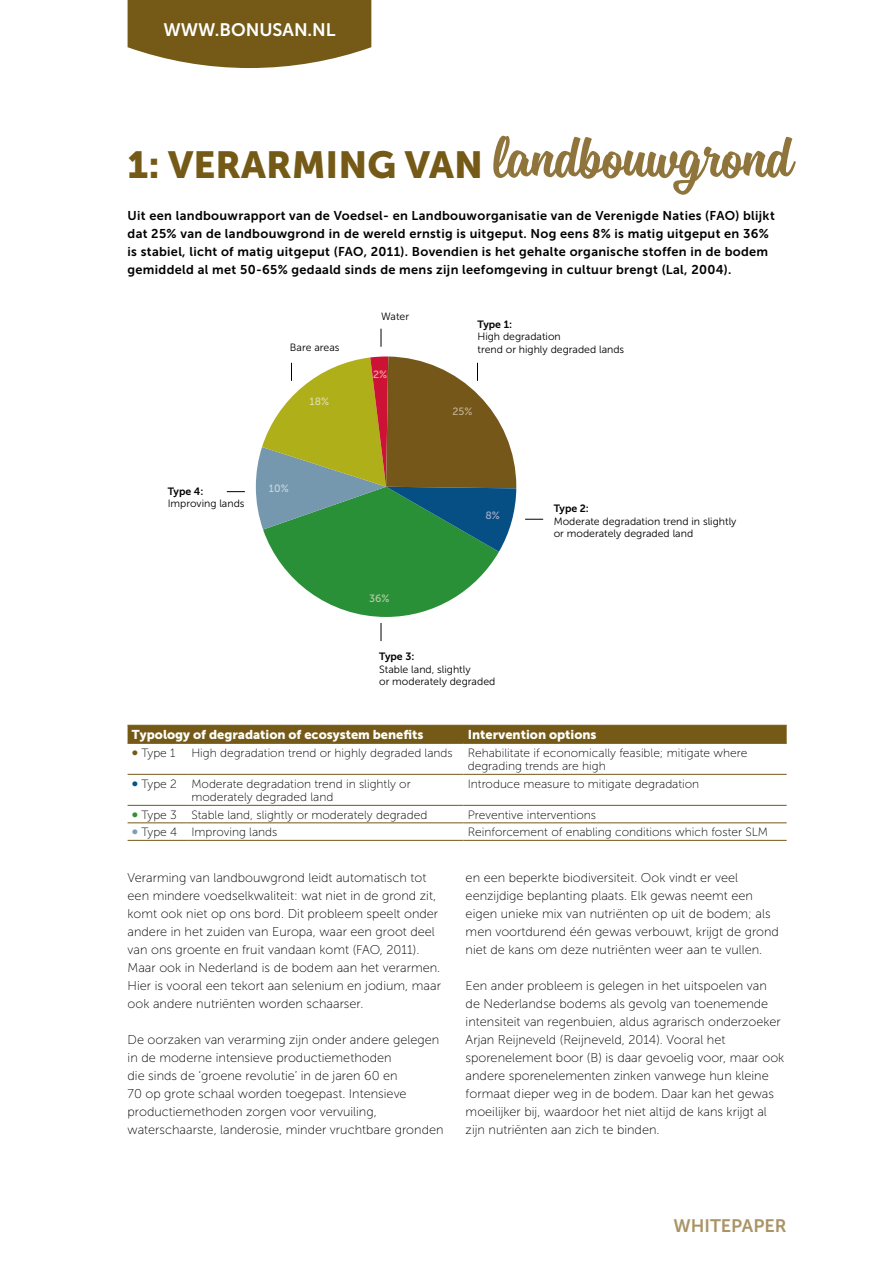
<style>
.page{position:relative;width:893px;height:1263px;background:#fff}
.page>*{position:absolute;margin:0;border:0;box-sizing:border-box;transform-origin:0 0}
.t1{font:37.5px "Museo Sans 900";color:#745a16}
.t2{font:18px "Museo Sans 700";color:#fff}
.t3{font:18px "Museo Sans 700";color:#aa9465}
.t4{font:12.75px/18px "Museo Sans 100";color:#000}
.t5{font:12.75px/18px "Museo Sans 700";letter-spacing:.025em;color:#000}
.t6{font:12.75px "Museo Sans 900";color:#fff}
.t7{font:12px/13.5px "Museo Sans 100";color:#000}
.t8{font:10.5px/12.6px "Museo Sans 300";color:#000}
.t9{font:10.5px "Museo Sans 700";color:#000}
.t10{font:10.5px "Museo Sans 500";color:#cbd4de}
.t11{font:10.5px "Museo Sans 500";color:#e1ddac}
.t12{font:10.5px "Museo Sans 500";color:#c2b192}
.t13{font:10.5px "Museo Sans 500";color:#bacfaa}
.t14{font:10.5px "Museo Sans 500";color:#ebada3}
.t15{font:10.5px "Museo Sans 500";color:#a6aecb}
.s1{font-family:"Sanelma";font-size:67.5px;color:#8f753b}
.s2{font-family:"Museo Sans 900";color:#745a16}
.s3{font-family:"Museo Sans 900";color:#005489}
.s4{font-family:"Museo Sans 900";color:#32912f}
.s5{font-family:"Museo Sans 900";color:#7e9eb3}
</style>
<div class="page">
<svg style="left:128px;top:0;width:243px;height:68px;background:#816a2d"></svg>
<div style="left:128px;top:726px;width:659px;height:17px;background:#745a16"></div>
<hr style="left:128px;top:725px;width:59px;height:1px;background:#745a16">
<hr style="left:187px;top:725px;width:276px;height:1px;background:#745a16">
<hr style="left:463px;top:725px;width:324px;height:1px;background:#745a16">
<hr style="left:128px;top:743px;width:59px;height:1px;background:#745a16">
<hr style="left:187px;top:743px;width:276px;height:1px;background:#745a16">
<hr style="left:463px;top:743px;width:324px;height:1px;background:#745a16">
<hr style="left:128px;top:774px;width:59px;height:1px;background:#745a16">
<hr style="left:187px;top:774px;width:276px;height:1px;background:#745a16">
<hr style="left:463px;top:774px;width:324px;height:1px;background:#745a16">
<hr style="left:128px;top:805px;width:59px;height:1px;background:#745a16">
<hr style="left:187px;top:805px;width:276px;height:1px;background:#745a16">
<hr style="left:463px;top:805px;width:324px;height:1px;background:#745a16">
<hr style="left:128px;top:822px;width:59px;height:1px;background:#745a16">
<hr style="left:187px;top:822px;width:276px;height:1px;background:#745a16">
<hr style="left:463px;top:822px;width:324px;height:1px;background:#745a16">
<hr style="left:128px;top:840px;width:59px;height:1px;background:#745a16">
<hr style="left:187px;top:840px;width:276px;height:1px;background:#745a16">
<hr style="left:463px;top:840px;width:324px;height:1px;background:#745a16">
<svg style="left:381px;top:623px;width:1px;height:18px"></svg>
<svg style="left:381px;top:329px;width:1px;height:18px"></svg>
<svg style="left:256px;top:356px;width:260px;height:261px"></svg>
<svg style="left:525px;top:519px;width:18px;height:1px"></svg>
<svg style="left:227px;top:491px;width:18px;height:1px"></svg>
<h2 class="t2" style="left:163px;top:20px;width:173px">WWW.BONUSAN.NL</h2>
<h1 class="t1" style="left:128px;top:144px;width:664px">1: VERARMING VAN <span class="s1">landbouwgrond</span></h1>
<p class="t5" style="left:128px;top:206px;width:649px">Uit een landbouwrapport van de Voedsel- en Landbouworganisatie van de Verenigde Naties (FAO) blijkt dat 25% van de landbouwgrond in de wereld ernstig is uitgeput. Nog eens 8% is matig uitgeput en 36% is stabiel, licht of matig uitgeput (FAO, 2011). Bovendien is het gehalte organische stoffen in de bodem gemiddeld al met 50-65% gedaald sinds de mens zijn leefomgeving in cultuur brengt (Lal, 2004).</p>
<p class="t8" style="left:290px;top:341px;width:51px">Bare areas</p>
<p class="t11" style="left:310px;top:396px;width:21px">18%</p>
<p class="t9" style="left:168px;top:485px;width:37px">Type 4:</p>
<p class="t8" style="left:168px;top:497px;width:78px">Improving lands</p>
<p class="t10" style="left:269px;top:482px;width:21px">10%</p>
<p class="t8" style="left:381px;top:310px;width:30px">Water</p>
<p class="t14" style="left:373px;top:368px;width:16px">2%</p>
<p class="t13" style="left:369px;top:593px;width:22px">36%</p>
<p class="t9" style="left:477px;top:318px;width:36px">Type 1:</p>
<p class="t8" style="left:477px;top:330px;width:148px">High degradation<br>trend or highly degraded lands</p>
<p class="t12" style="left:452px;top:406px;width:21px">25%</p>
<p class="t15" style="left:485px;top:510px;width:16px">8%</p>
<p class="t9" style="left:554px;top:503px;width:37px">Type 2:</p>
<p class="t8" style="left:554px;top:515px;width:184px">Moderate degradation trend in slightly or moderately degraded land</p>
<p class="t9" style="left:379px;top:651px;width:37px">Type 3:</p>
<p class="t8" style="left:379px;top:663px;width:118px">Stable land, slightly<br>or moderately degraded</p>
<p class="t6" style="left:132px;top:727px;width:293px">Typology of degradation of ecosystem benefits</p>
<p class="t6" style="left:468px;top:727px;width:130px">Intervention options</p>
<p class="t7" style="left:132px;top:746px;width:45px"><span class="s2">∞</span> Type 1</p>
<p class="t7" style="left:468px;top:746px;width:281px;text-indent:-276px">High degradation trend or highly degraded lands Rehabilitate if economically feasible; mitigate where degrading trends are high</p>
<p class="t7" style="left:191px;top:777px;width:221px;text-indent:-60px"><span class="s3">∞</span> Type 2 Moderate degradation trend in slightly or moderately degraded land</p>
<p class="t7" style="left:468px;top:777px;width:233px">Introduce measure to mitigate degradation</p>
<p class="t7" style="left:132px;top:808px;width:297px"><span class="s4">∞</span> Type 3 Stable land, slightly or moderately degraded</p>
<p class="t7" style="left:468px;top:808px;width:130px">Preventive interventions</p>
<p class="t7" style="left:132px;top:825px;width:147px"><span class="s5">∞</span> Type 4 Improving lands</p>
<p class="t7" style="left:468px;top:825px;width:302px">Reinforcement of enabling conditions which foster SLM</p>
<p class="t4" style="left:128px;top:869px;width:315px">Verarming van landbouwgrond leidt automatisch tot een mindere voedselkwaliteit: wat niet in de grond zit, komt ook niet op ons bord. Dit probleem speelt onder andere in het zuiden van Europa, waar een groot deel van ons groente en fruit vandaan komt (FAO, 2011).<br>Maar ook in Nederland is de bodem aan het verarmen.<br>Hier is vooral een tekort aan selenium en jodium, maar ook andere nutriënten worden schaarser.</p>
<p class="t4" style="left:128px;top:1031px;width:317px">De oorzaken van verarming zijn onder andere gelegen in de moderne intensieve productiemethoden<br>die sinds de ‘groene revolutie’ in de jaren 60 en<br>70 op grote schaal worden toegepast. Intensieve productiemethoden zorgen voor vervuiling, waterschaarste, landerosie, minder vruchtbare gronden</p>
<p class="t4" style="left:466px;top:869px;width:315px">en een beperkte biodiversiteit. Ook vindt er veel eenzijdige beplanting plaats. Elk gewas neemt een eigen unieke mix van nutriënten op uit de bodem; als men voortdurend één gewas verbouwt, krijgt de grond niet de kans om deze nutriënten weer aan te vullen.</p>
<p class="t4" style="left:466px;top:977px;width:320px">Een ander probleem is gelegen in het uitspoelen van de Nederlandse bodems als gevolg van toenemende intensiteit van regenbuien, aldus agrarisch onderzoeker Arjan Reijneveld (Reijneveld, 2014). Vooral het sporenelement boor (B) is daar gevoelig voor, maar ook andere sporenelementen zinken vanwege hun kleine formaat dieper weg in de bodem. Daar kan het gewas moeilijker bij, waardoor het niet altijd de kans krijgt al zijn nutriënten aan zich te binden.</p>
<h2 class="t3" style="left:673px;top:1215px;width:115px">WHITEPAPER</h2>
</div>
